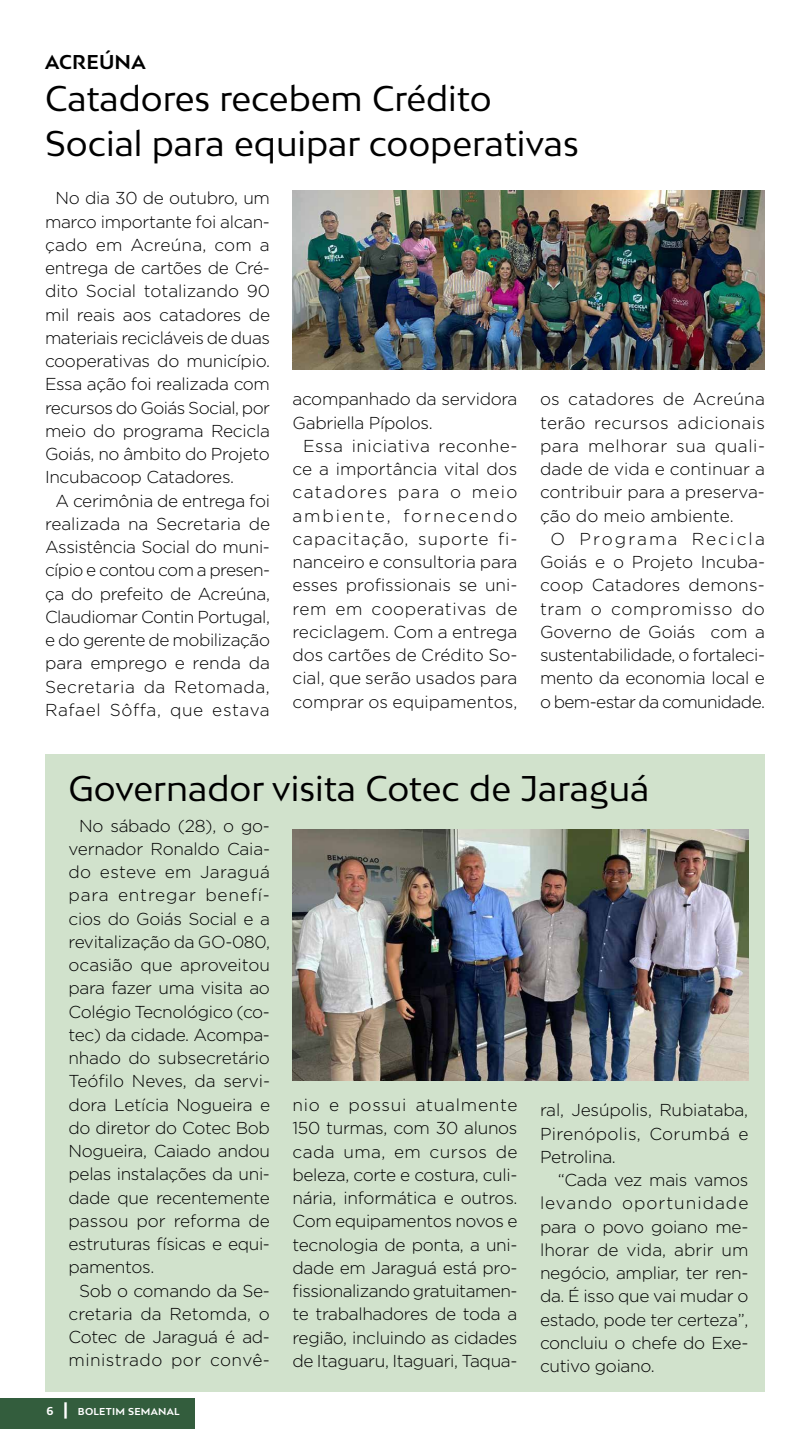
<style>
.page{position:relative;width:810px;height:1440px;background:#fff}
.page>*{position:absolute;margin:0;border:0;box-sizing:border-box;transform-origin:0 0}
.t1{font:33.75px/45px "Bw Mitga";color:#000}
.t2{font:700 18.9px "Bw Mitga";letter-spacing:.01em;color:#000}
.t3{font:300 17.25px/23.2px "Gotham";letter-spacing:-.02em;color:#000;text-align:justify}
.t4{font:700 9.45px "Bw Mitga";letter-spacing:.03em;color:#fff}
.s1{font-size:10.88px}
.s2{font-size:16.27px}
</style>
<div class="page">
<div style="left:0;top:1398px;width:195px;height:31px;background:#335d3d"></div>
<div style="left:45px;top:754px;width:720px;height:637px;background:#d1e2cc"></div>
<img style="left:292px;top:191px;width:473px;height:178px">
<img style="left:292px;top:830px;width:456px;height:250px">
<p class="t2" style="left:45px;top:49px;width:102px">ACREÚNA</p>
<h1 class="t1" style="left:45px;top:75px;width:535px">Catadores recebem Crédito<br>Social para equipar cooperativas</h1>
<p class="t3" style="left:45px;top:186px;width:227px;text-indent:11px">No dia 30 de outubro, um marco importante foi alcan&shy;çado em Acreúna, com a entrega de cartões de Cré&shy;dito Social totalizando 90 mil reais aos catadores de materiais recicláveis de duas cooperativas do município.<br>Essa ação foi realizada com recursos do Goiás Social, por meio do programa Recicla Goiás, no âmbito do Projeto Incubacoop Catadores.</p>
<p class="t3" style="left:45px;top:488px;width:227px;text-indent:11px">A cerimônia de entrega foi realizada na Secretaria de Assistência Social do muni&shy;cípio e contou com a presen&shy;ça do prefeito de Acreúna, Claudiomar Contin Portugal, e do gerente de mobilização para emprego e renda da Secretaria da Retomada, Rafael Sôffa, que estava</p>
<p class="t3" style="left:293px;top:387px;width:227px">acompanhado da servidora<br>Gabriella Pípolos.</p>
<p class="t3" style="left:293px;top:434px;width:227px;text-indent:11px">Essa iniciativa reconhe&shy;ce a importância vital dos catadores para o meio ambiente, fornecendo capacitação, suporte fi&shy;nanceiro e consultoria para esses profissionais se uni&shy;rem em cooperativas de reciclagem. Com a entrega dos cartões de Crédito So&shy;cial, que serão usados para comprar os equipamentos,</p>
<p class="t3" style="left:540px;top:387px;width:227px">os catadores de Acreúna terão recursos adicionais para melhorar sua quali&shy;dade de vida e continuar a contribuir para a preserva&shy;ção do meio ambiente.</p>
<p class="t3" style="left:540px;top:527px;width:227px;text-indent:11px">O Programa Recicla Goiás e o Projeto Incuba&shy;coop Catadores demons&shy;tram o compromisso do Governo de Goiás com a sustentabilidade, o fortaleci&shy;mento da economia local e o bem-estar da comunidade.</p>
<h1 class="t1" style="left:69px;top:765px;width:582px">Governador visita Cotec de Jaraguá</h1>
<p class="t3" style="left:69px;top:813px;width:203px;text-indent:11px">No sábado (28), o go&shy;vernador Ronaldo Caia&shy;do esteve em Jaraguá para entregar benefí&shy;cios do Goiás Social e a revitalização da GO-080, ocasião que aproveitou para fazer uma visita ao Colégio Tecnológico (co&shy;tec) da cidade. Acompa&shy;nhado do subsecretário Teófilo Neves, da servi&shy;dora Letícia Nogueira e do diretor do Cotec Bob Nogueira, Caiado andou pelas instalações da uni&shy;dade que recentemente passou por reforma de estruturas físicas e equi&shy;pamentos.</p>
<p class="t3" style="left:69px;top:1279px;width:203px;text-indent:11px">Sob o comando da Se&shy;cretaria da Retomda, o Cotec de Jaraguá é ad&shy;ministrado por convê-</p>
<p class="t3" style="left:293px;top:1093px;width:227px">nio e possui atualmente 150 turmas, com 30 alunos cada uma, em cursos de beleza, corte e costura, culi&shy;nária, informática e outros.<br>Com equipamentos novos e tecnologia de ponta, a uni&shy;dade em Jaraguá está pro&shy;fissionalizando gratuitamen&shy;te trabalhadores de toda a região, incluindo as cidades de Itaguaru, Itaguari, Taqua-</p>
<p class="t3" style="left:540px;top:1098px;width:210px">ral, Jesúpolis, Rubiataba, Pirenópolis, Corumbá e Petrolina.</p>
<p class="t3" style="left:540px;top:1168px;width:210px;text-indent:18px">“Cada vez mais vamos levando oportunidade para o povo goiano me&shy;lhorar de vida, abrir um negócio, ampliar, ter ren&shy;da. É isso que vai mudar o estado, pode ter certeza”, concluiu o chefe do Exe&shy;cutivo goiano.</p>
<p class="t4" style="left:46px;top:1405px;width:135px"><span class="s1">6</span> <span class="s2">|</span> BOLETIM SEMANAL</p>
</div>
